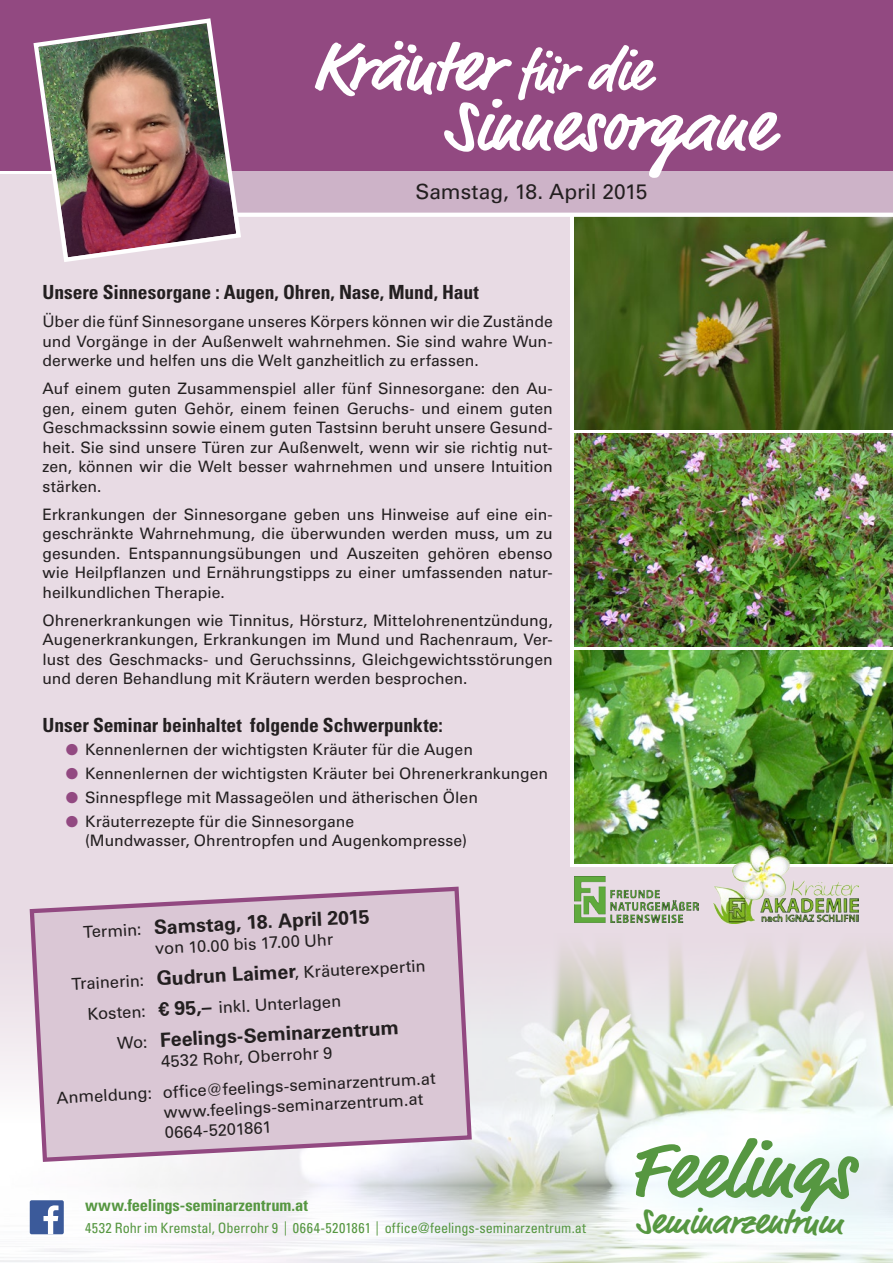
<style>
.page{position:relative;width:893px;height:1263px;background:#fff}
.page>*{position:absolute;margin:0;border:0;box-sizing:border-box;transform-origin:0 0}
.t1{font:700 72px/60px "Market";color:#fff}
.t2{font:700 36px "Market";color:#569741}
.t3{font:21px "Univers";letter-spacing:-.005em;color:#231f20}
.t4{font:700 condensed 19.5px "Univers";letter-spacing:-.005em;color:#231f20}
.t5{font:700 19.5px "Univers";color:#231f20}
.t6{font:16.5px/30.9px "Univers";color:#231f20;text-align:center}
.t7{font:700 condensed 16.5px "Univers";letter-spacing:-.005em;color:#569741}
.t8{font:15.75px/19.5px "Univers";color:#231f20;text-align:justify}
.t9{font:condensed 14.25px "Univers";color:#569741}
.s1{font-size:57px}
.s2{color:#924981}
.s3{font-weight:400;font-size:16.5px}
.s4{font-weight:700;font-size:19.5px}
</style>
<div class="page">
<img style="left:0;top:1037px;width:893px;height:226px">
<svg style="left:635px;top:1138px;width:224px;height:74px"></svg>
<img style="left:574px;top:219px;width:319px;height:210px">
<img style="left:574px;top:434px;width:319px;height:212px">
<img style="left:574px;top:651px;width:319px;height:212px">
<div style="left:0;top:174px;width:570px;height:757px;background:#e8dbe4"></div>
<div style="left:570px;top:867px;width:323px;height:64px;background:#e8dbe4"></div>
<svg style="left:243px;top:170px;width:650px;height:49px;background:#cdb6c8"></svg>
<div style="left:0;top:0;width:893px;height:170px;background:#924981"></div>
<svg style="left:474px;top:931px;width:419px;height:106px;background:#e1ddda"></svg>
<div style="left:0;top:931px;width:128px;height:192px;background:linear-gradient(to bottom,#e5d7e1,#fdfcfc)"></div>
<div style="left:30px;top:1200px;width:34px;height:34px;background:#3b5a9a;border-radius:2px"></div>
<svg style="left:44px;top:1205px;width:14px;height:29px"></svg>
<img style="left:31px;top:18px;width:212px;height:244px">
<svg style="left:27px;top:886px;width:447px;height:278px;background:#d9c5d4"></svg>
<img style="left:713px;top:845px;width:146px;height:79px">
<img style="left:574px;top:876px;width:125px;height:46px">
<h1 class="t1" style="left:443px;top:42px;width:330px;text-indent:-131px">Kräuter <span class="s1">für die<br></span>Sinnesorgane</h1>
<h3 class="t3" style="left:415px;top:179px;width:234px">Samstag, 18. April 2015</h3>
<p class="t4" style="left:43px;top:280px;width:438px">Unsere Sinnesorgane : Augen, Ohren, Nase, Mund, Haut</p>
<p class="t8" style="left:43px;top:312px;width:512px">Über die fünf Sinnesorgane unseres Körpers können wir die Zustände und Vorgänge in der Außenwelt wahrnehmen. Sie sind wahre Wun&shy;derwerke und helfen uns die Welt ganzheitlich zu erfassen.</p>
<p class="t8" style="left:43px;top:379px;width:512px">Auf einem guten Zusammenspiel aller fünf Sinnesorgane: den Au&shy;gen, einem guten Gehör, einem feinen Geruchs- und einem guten Geschmackssinn sowie einem guten Tastsinn beruht unsere Gesund&shy;heit. Sie sind unsere Türen zur Außenwelt, wenn wir sie richtig nut&shy;zen, können wir die Welt besser wahrnehmen und unsere Intuition stärken.</p>
<p class="t8" style="left:43px;top:504px;width:512px">Erkrankungen der Sinnesorgane geben uns Hinweise auf eine ein&shy;geschränkte Wahrnehmung, die überwunden werden muss, um zu gesunden. Entspannungsübungen und Auszeiten gehören ebenso wie Heilpflanzen und Ernährungstipps zu einer umfassenden natur&shy;heilkundlichen Therapie.</p>
<p class="t8" style="left:43px;top:610px;width:512px">Ohrenerkrankungen wie Tinnitus, Hörsturz, Mittelohrenentzündung, Augenerkrankungen, Erkrankungen im Mund und Rachenraum, Ver&shy;lust des Geschmacks- und Geruchssinns, Gleichgewichtsstörungen und deren Behandlung mit Kräutern werden besprochen.</p>
<p class="t4" style="left:43px;top:713px;width:402px">Unser Seminar beinhaltet folgende Schwerpunkte:</p>
<p class="t8" style="left:66px;top:740px;width:409px"><span class="s2">●</span> Kennenlernen der wichtigsten Kräuter für die Augen</p>
<p class="t8" style="left:66px;top:764px;width:484px"><span class="s2">●</span> Kennenlernen der wichtigsten Kräuter bei Ohrenerkrankungen</p>
<p class="t8" style="left:66px;top:787px;width:414px"><span class="s2">●</span> Sinnespflege mit Massageölen und ätherischen Ölen</p>
<p class="t8" style="left:85px;top:811px;width:384px;text-indent:-19px"><span class="s2">●</span> Kräuterrezepte für die Sinnesorgane<br>(Mundwasser, Ohrentropfen und Augenkompresse)</p>
<p class="t5" style="left:82px;top:920px;width:288px;rotate:-3deg"><span class="s3">Termin:</span> Samstag, 18. April 2015</p>
<p class="t6" style="left:154px;top:933px;width:180px;rotate:-3deg">von 10.00 bis 17.00 Uhr</p>
<p class="t6" style="left:71px;top:968px;width:356px;rotate:-3deg">Trainerin: <span class="s4">Gudrun Laimer</span>, Kräuterexpertin</p>
<p class="t6" style="left:87px;top:999px;width:255px;rotate:-3deg">Kosten: <span class="s4">€ 95,–</span> inkl. Unterlagen</p>
<p class="t5" style="left:117px;top:1031px;width:284px;rotate:-3deg"><span class="s3">Wo:</span> Feelings-Seminarzentrum</p>
<p class="t6" style="left:54px;top:1051px;width:381px;rotate:-3deg">4532 Rohr, Oberrohr 9<br>Anmeldung: office@feelings-seminarzentrum.at</p>
<p class="t6" style="left:163px;top:1102px;width:261px;line-height:20.2px;text-align:left;rotate:-3deg">www.feelings-seminarzentrum.at<br>0664-5201861</p>
<p class="t7" style="left:85px;top:1195px;width:224px">www.feelings-seminarzentrum.at</p>
<p class="t9" style="left:85px;top:1219px;width:503px">4532 Rohr im Kremstal, Oberrohr 9 | 0664-5201861 | office@feelings-seminarzentrum.at</p>
<h2 class="t2" style="left:636px;top:1200px;width:208px">Seminarzentrum</h2>
</div>
